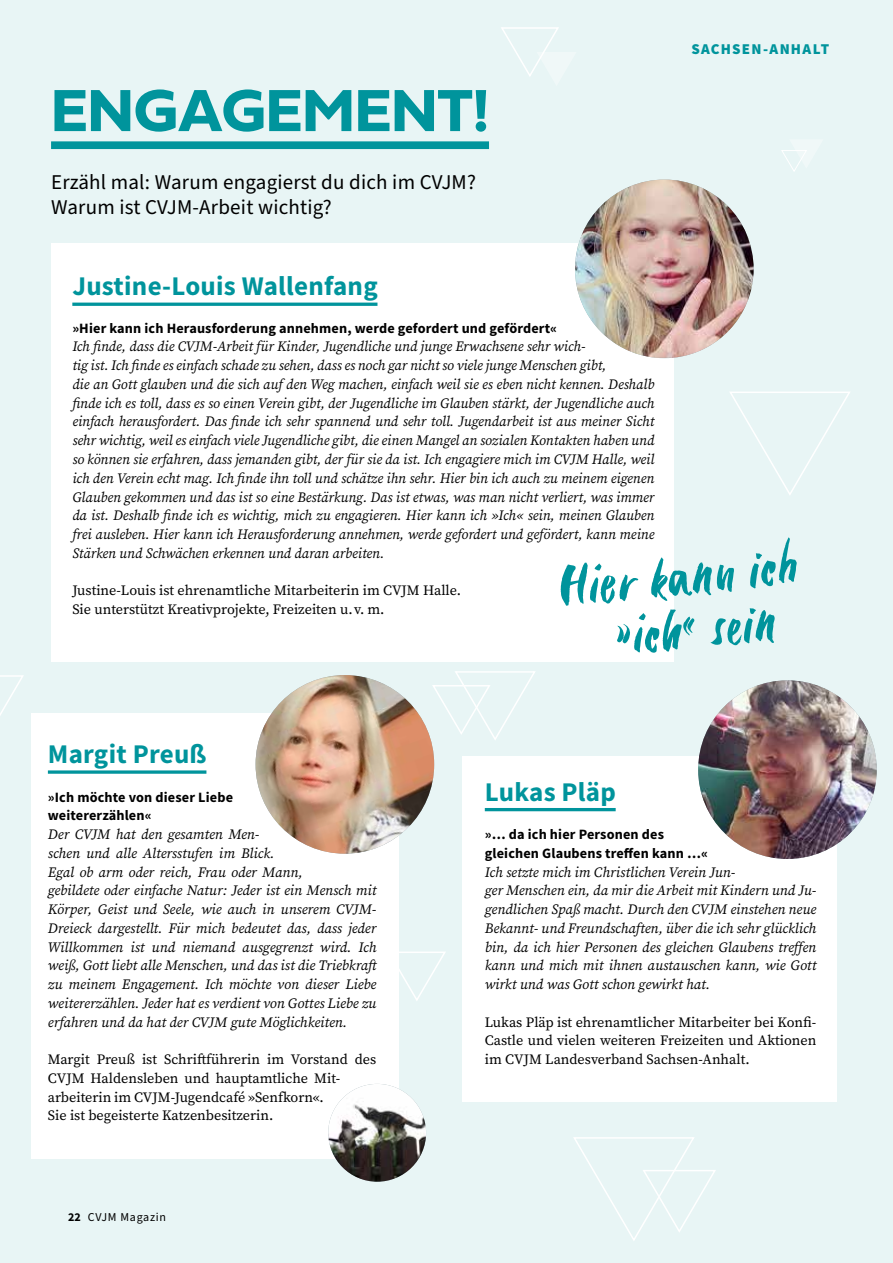
<style>
.page{position:relative;width:893px;height:1263px;background:#e8f5f5}
.page>*{position:absolute;margin:0;border:0;box-sizing:border-box;transform-origin:0 0}
.t1{font:63px/54px "Six Hands Brush";color:#00949c;text-align:center}
.t2{font:61.8px "Fieldwork Geo Bold";color:#00949c}
.t3{font:700 27px "Source Sans Pro";letter-spacing:.01em;color:#00949c}
.t4{font:21px/25.5px "Source Sans Pro";letter-spacing:.01em;color:#000}
.t5{font:900 15px "Source Sans Pro";letter-spacing:.08em;color:#00949c}
.t6{font:italic 14.25px/18.8px "Source Serif Pro";color:#000}
.t7{font:14.25px/18.8px "Source Serif Pro";color:#000}
.t8{font:700 14.25px/18.8px "Source Sans Pro";letter-spacing:.01em;color:#000}
.t9{font:12px "Source Sans Pro";letter-spacing:.06em;color:#000}
.s1{font-weight:700}
</style>
<div class="page">
<svg style="left:501px;top:27px;width:58px;height:50px"></svg>
<svg style="left:0;top:675px;width:24px;height:41px"></svg>
<svg style="left:781px;top:150px;width:26px;height:22px"></svg>
<div style="left:463px;top:756px;width:374px;height:345px;background:#fff"></div>
<div style="left:51px;top:243px;width:622px;height:419px;background:#fff"></div>
<div style="left:31px;top:713px;width:368px;height:446px;background:#fff"></div>
<img style="left:575px;top:180px;width:179px;height:178px">
<img style="left:328px;top:1084px;width:98px;height:98px;border-radius:49px">
<img style="left:698px;top:680px;width:179px;height:179px;border-radius:89px">
<div style="left:51px;top:141px;width:438px;height:8px;background:#00949c"></div>
<svg style="left:48px;top:770px;width:158px;height:4px"></svg>
<hr style="left:72px;top:303px;width:305px;height:3px;background:#00949c">
<hr style="left:485px;top:808px;width:131px;height:3px;background:#00949c">
<img style="left:256px;top:675px;width:178px;height:179px;border-radius:89px">
<svg style="left:573px;top:1137px;width:143px;height:104px"></svg>
<svg style="left:399px;top:952px;width:47px;height:49px"></svg>
<svg style="left:730px;top:392px;width:120px;height:103px"></svg>
<svg style="left:431px;top:671px;width:104px;height:71px"></svg>
<h2 class="t2" style="left:51px;top:62px;width:439px">ENGAGEMENT!</h2>
<h3 class="t4" style="left:51px;top:169px;width:426px">Erzähl mal: Warum engagierst du dich im CVJM?<br>Warum ist CVJM-Arbeit wichtig?</h3>
<p class="t5" style="left:691px;top:38px;width:139px">SACHSEN-ANHALT</p>
<h3 class="t3" style="left:72px;top:268px;width:307px">Justine-Louis Wallenfang</h3>
<p class="t8" style="left:72px;top:318px;width:486px">»Hier kann ich Herausforderung annehmen, werde gefordert und gefördert«</p>
<p class="t6" style="left:72px;top:337px;width:584px">Ich finde, dass die CVJM-Arbeit für Kinder, Jugendliche und junge Erwachsene sehr wich-<br>tig ist. Ich finde es einfach schade zu sehen, dass es noch gar nicht so viele junge Menschen gibt,<br>die an Gott glauben und die sich auf den Weg machen, einfach weil sie es eben nicht kennen. Deshalb finde ich es toll, dass es so einen Verein gibt, der Jugendliche im Glauben stärkt, der Jugendliche auch einfach herausfordert. Das finde ich sehr spannend und sehr toll. Jugendarbeit ist aus meiner Sicht sehr wichtig, weil es einfach viele Jugendliche gibt, die einen Mangel an sozialen Kontakten haben und so können sie erfahren, dass jemanden gibt, der für sie da ist. Ich engagiere mich im CVJM Halle, weil ich den Verein echt mag. Ich finde ihn toll und schätze ihn sehr. Hier bin ich auch zu meinem eigenen Glauben gekommen und das ist so eine Bestärkung. Das ist etwas, was man nicht verliert, was immer da ist. Deshalb finde ich es wichtig, mich zu engagieren. Hier kann ich »Ich« sein, meinen Glauben frei ausleben. Hier kann ich Herausforderung annehmen, werde gefordert und gefördert, kann meine Stärken und Schwächen erkennen und daran arbeiten.</p>
<p class="t7" style="left:72px;top:581px;width:390px">Justine-Louis ist ehrenamtliche Mitarbeiterin im CVJM Halle.<br>Sie unterstützt Kreativprojekte, Freizeiten u.v. m.</p>
<h1 class="t1" style="left:555px;top:562px;width:242px;rotate:-6deg">Hier kann ich »ich« sein</h1>
<h3 class="t3" style="left:48px;top:736px;width:160px">Margit Preuß</h3>
<p class="t8" style="left:48px;top:787px;width:187px">»Ich möchte von dieser Liebe weitererzählen«</p>
<p class="t6" style="left:48px;top:825px;width:333px">Der CVJM hat den gesamten Men-<br>schen und alle Altersstufen im Blick.<br>Egal ob arm oder reich, Frau oder Mann,<br>gebildete oder einfache Natur: Jeder ist ein Mensch mit Körper, Geist und Seele, wie auch in unserem CVJM-Dreieck dargestellt. Für mich bedeutet das, dass jeder Willkommen ist und niemand ausgegrenzt wird. Ich weiß, Gott liebt alle Menschen, und das ist die Triebkraft zu meinem Engagement. Ich möchte von dieser Liebe weitererzählen. Jeder hat es verdient von Gottes Liebe zu erfahren und da hat der CVJM gute Möglichkeiten.</p>
<p class="t7" style="left:48px;top:1050px;width:330px">Margit Preuß ist Schriftführerin im Vorstand des CVJM Haldensleben und hauptamtliche Mit&shy;arbeiterin im CVJM-Jugendcafé »Senfkorn«.<br>Sie ist begeisterte Katzenbesitzerin.</p>
<p class="t9" style="left:68px;top:1209px;width:100px"><span class="s1">22</span> CVJM Magazin</p>
<h3 class="t3" style="left:485px;top:773px;width:133px">Lukas Pläp</h3>
<p class="t8" style="left:485px;top:825px;width:225px">»… da ich hier Personen des gleichen Glaubens treffen kann …«</p>
<p class="t6" style="left:485px;top:862px;width:333px">Ich setzte mich im Christlichen Verein Jun-<br>ger Menschen ein, da mir die Arbeit mit Kindern und Ju&shy;gendlichen Spaß macht. Durch den CVJM einstehen neue Bekannt- und Freundschaften, über die ich sehr glücklich bin, da ich hier Personen des gleichen Glaubens treffen kann und mich mit ihnen austauschen kann, wie Gott wirkt und was Gott schon gewirkt hat.</p>
<p class="t7" style="left:485px;top:1012px;width:333px;text-align:justify">Lukas Pläp ist ehrenamtlicher Mitarbeiter bei Konfi-Castle und vielen weiteren Freizeiten und Aktionen im CVJM Landesverband Sachsen-Anhalt.</p>
</div>
